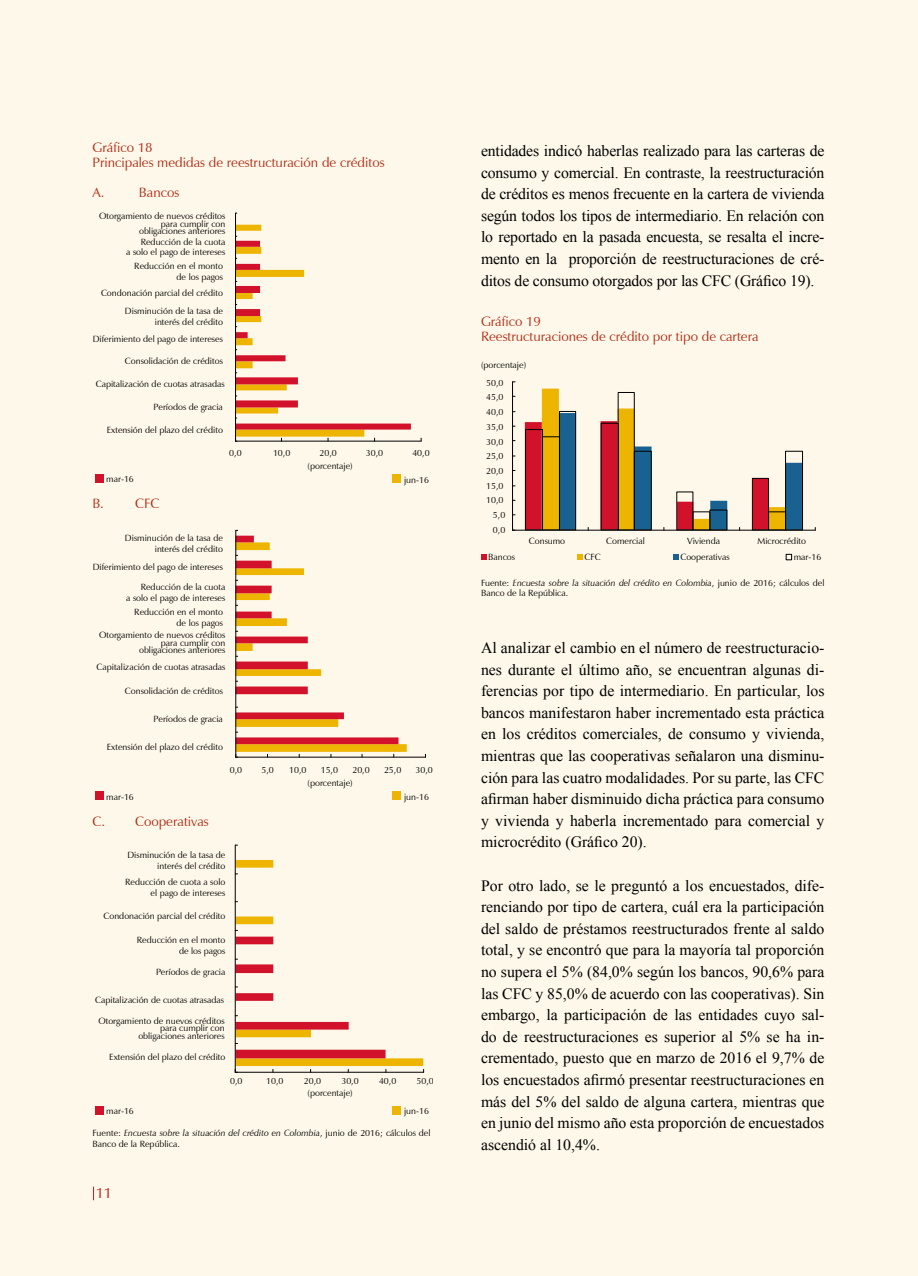
<style>
.page{position:relative;width:918px;height:1276px;background:#fff}
.page>*{position:absolute;margin:0;border:0;box-sizing:border-box;transform-origin:0 0}
.t1{font:15.75px/21.6px "Times New Roman";color:#000;text-align:justify}
.t2{font:15px "Zapf Humanist 601 BT";color:#cd171a}
.t3{font:13.5px/15px "Zapf Humanist 601 BT";color:#b02912}
.t4{font:9px/10.8px "Zapf Humanist 601 BT";color:#000;text-align:right}
.s1{font-style:italic}
</style>
<div class="page">
<div style="left:0;top:0;width:917px;height:1276px;background:#fef8ea"></div>
<svg style="left:93px;top:1186px;width:1px;height:14px"></svg>
<div style="left:392px;top:474px;width:9px;height:9px;background:#edb500"></div>
<div style="left:95px;top:474px;width:8px;height:9px;background:#d1122a"></div>
<hr style="left:236px;top:441px;width:185px;height:1px;background:#000">
<hr style="left:235px;top:213px;width:1px;height:228px;background:#000">
<svg style="left:235px;top:225px;width:176px;height:217px"></svg>
<hr style="left:236px;top:757px;width:189px;height:1px;background:#000">
<svg style="left:235px;top:530px;width:172px;height:228px"></svg>
<div style="left:392px;top:791px;width:9px;height:9px;background:#edb500"></div>
<div style="left:95px;top:791px;width:8px;height:9px;background:#d1122a"></div>
<hr style="left:235px;top:845px;width:1px;height:227px;background:#000">
<svg style="left:235px;top:860px;width:189px;height:213px"></svg>
<div style="left:392px;top:1106px;width:9px;height:8px;background:#edb500"></div>
<div style="left:95px;top:1106px;width:8px;height:8px;background:#d1122a"></div>
<svg style="left:481px;top:554px;width:6px;height:6px"></svg>
<svg style="left:577px;top:554px;width:5px;height:6px"></svg>
<svg style="left:673px;top:554px;width:6px;height:6px"></svg>
<svg style="left:786px;top:554px;width:6px;height:6px"></svg>
<hr style="left:512px;top:382px;width:1px;height:148px;background:#000">
<hr style="left:513px;top:530px;width:302px;height:1px;background:#000">
<svg style="left:525px;top:389px;width:278px;height:141px"></svg>
<h3 class="t3" style="left:93px;top:140px;width:294px">Gráfico 18<br>Principales medidas de reestructuración de créditos</h3>
<h3 class="t3" style="left:93px;top:185px;width:14px">A.</h3>
<h3 class="t3" style="left:139px;top:185px;width:42px">Bancos</h3>
<p class="t4" style="left:99px;top:212px;width:128px;line-height:7.5px">Otorgamiento de nuevos créditos para cumplir con<br>obligaciones anteriores</p>
<p class="t4" style="left:126px;top:236px;width:101px">Reducción de la cuota<br>a solo el pago de intereses</p>
<p class="t4" style="left:134px;top:260px;width:90px">Reducción en el monto de los pagos</p>
<p class="t4" style="left:125px;top:305px;width:99px">Disminución de la tasa de interés del crédito</p>
<p class="t4" style="left:93px;top:334px;width:132px">Diferimiento del pago de intereses</p>
<p class="t4" style="left:101px;top:288px;width:123px">Condonación parcial del crédito</p>
<p class="t4" style="left:125px;top:356px;width:99px">Consolidación de créditos</p>
<p class="t4" style="left:154px;top:401px;width:71px">Períodos de gracia</p>
<p class="t4" style="left:96px;top:378px;width:130px">Capitalización de cuotas atrasadas</p>
<p class="t4" style="left:107px;top:424px;width:118px">Extensión del plazo del crédito</p>
<p class="t4" style="left:229px;top:448px;width:14px">0,0</p>
<p class="t4" style="left:273px;top:448px;width:19px">10,0</p>
<p class="t4" style="left:319px;top:448px;width:19px">20,0</p>
<p class="t4" style="left:366px;top:448px;width:19px">30,0</p>
<p class="t4" style="left:412px;top:448px;width:19px">40,0</p>
<p class="t4" style="left:308px;top:460px;width:47px">(porcentaje)</p>
<p class="t4" style="left:106px;top:474px;width:29px">mar-16</p>
<p class="t4" style="left:404px;top:474px;width:26px">jun-16</p>
<h3 class="t3" style="left:93px;top:496px;width:68px">B. CFC</h3>
<p class="t4" style="left:125px;top:533px;width:99px">Disminución de la tasa de interés del crédito</p>
<p class="t4" style="left:93px;top:561px;width:132px">Diferimiento del pago de intereses</p>
<p class="t4" style="left:126px;top:581px;width:101px">Reducción de la cuota<br>a solo el pago de intereses</p>
<p class="t4" style="left:134px;top:606px;width:90px">Reducción en el monto de los pagos</p>
<p class="t4" style="left:99px;top:631px;width:128px;line-height:7.5px">Otorgamiento de nuevos créditos para cumplir con<br>obligaciones anteriores</p>
<p class="t4" style="left:97px;top:662px;width:130px">Capitalización de cuotas atrasadas</p>
<p class="t4" style="left:125px;top:686px;width:99px">Consolidación de créditos</p>
<p class="t4" style="left:154px;top:713px;width:71px">Períodos de gracia</p>
<p class="t4" style="left:107px;top:741px;width:118px">Extensión del plazo del crédito</p>
<p class="t4" style="left:230px;top:764px;width:14px">0,0</p>
<p class="t4" style="left:262px;top:764px;width:14px">5,0</p>
<p class="t4" style="left:289px;top:764px;width:19px">10,0</p>
<p class="t4" style="left:321px;top:764px;width:19px">15,0</p>
<p class="t4" style="left:352px;top:764px;width:19px">20,0</p>
<p class="t4" style="left:384px;top:764px;width:19px">25,0</p>
<p class="t4" style="left:416px;top:764px;width:19px">30,0</p>
<p class="t4" style="left:308px;top:777px;width:47px">(porcentaje)</p>
<p class="t4" style="left:106px;top:791px;width:29px">mar-16</p>
<p class="t4" style="left:404px;top:791px;width:26px">jun-16</p>
<h3 class="t3" style="left:93px;top:814px;width:118px">C. Cooperativas</h3>
<p class="t4" style="left:127px;top:849px;width:99px">Disminución de la tasa de interés del crédito</p>
<p class="t4" style="left:125px;top:876px;width:102px">Reducción de cuota a solo el pago de intereses</p>
<p class="t4" style="left:104px;top:911px;width:123px">Condonación parcial del crédito</p>
<p class="t4" style="left:137px;top:934px;width:90px">Reducción en el monto de los pagos</p>
<p class="t4" style="left:156px;top:966px;width:71px">Períodos de gracia</p>
<p class="t4" style="left:95px;top:994px;width:130px">Capitalización de cuotas atrasadas</p>
<p class="t4" style="left:98px;top:1017px;width:128px;line-height:7.5px">Otorgamiento de nuevos créditos para cumplir con<br>obligaciones anteriores</p>
<p class="t4" style="left:109px;top:1051px;width:118px">Extensión del plazo del crédito</p>
<p class="t4" style="left:230px;top:1075px;width:14px">0,0</p>
<p class="t4" style="left:266px;top:1075px;width:19px">10,0</p>
<p class="t4" style="left:304px;top:1075px;width:19px">20,0</p>
<p class="t4" style="left:341px;top:1075px;width:19px">30,0</p>
<p class="t4" style="left:379px;top:1075px;width:19px">40,0</p>
<p class="t4" style="left:417px;top:1075px;width:19px">50,0</p>
<p class="t4" style="left:308px;top:1087px;width:47px">(porcentaje)</p>
<p class="t4" style="left:106px;top:1105px;width:29px">mar-16</p>
<p class="t4" style="left:404px;top:1106px;width:26px">jun-16</p>
<p class="t4" style="left:93px;top:1128px;width:339px;text-align:left">Fuente: <span class="s1">Encuesta sobre la situación del crédito en Colombia</span>, junio de 2016; cálculos del<br>Banco de la República.</p>
<h2 class="t2" style="left:96px;top:1184px;width:18px">11</h2>
<p class="t1" style="left:481px;top:140px;width:345px">entidades indicó haberlas realizado para las carteras de consumo y comercial. En contraste, la reestructuración de créditos es menos frecuente en la cartera de vivienda según todos los tipos de intermediario. En relación con lo reportado en la pasada encuesta, se resalta el incre&shy;mento en la proporción de reestructuraciones de cré&shy;ditos de consumo otorgados por las CFC (Gráfico 19).</p>
<h3 class="t3" style="left:481px;top:314px;width:279px">Gráfico 19<br>Reestructuraciones de crédito por tipo de cartera</h3>
<p class="t4" style="left:481px;top:359px;width:47px">(porcentaje)</p>
<p class="t4" style="left:486px;top:377px;width:19px">50,0</p>
<p class="t4" style="left:486px;top:392px;width:19px">45,0</p>
<p class="t4" style="left:486px;top:406px;width:19px">40,0</p>
<p class="t4" style="left:486px;top:421px;width:19px">35,0</p>
<p class="t4" style="left:486px;top:436px;width:19px">30,0</p>
<p class="t4" style="left:486px;top:451px;width:19px">25,0</p>
<p class="t4" style="left:486px;top:465px;width:19px">20,0</p>
<p class="t4" style="left:486px;top:480px;width:19px">15,0</p>
<p class="t4" style="left:486px;top:495px;width:19px">10,0</p>
<p class="t4" style="left:493px;top:509px;width:14px">5,0</p>
<p class="t4" style="left:493px;top:524px;width:14px">0,0</p>
<p class="t4" style="left:529px;top:535px;width:38px">Consumo</p>
<p class="t4" style="left:606px;top:535px;width:40px">Comercial</p>
<p class="t4" style="left:687px;top:535px;width:34px">Vivienda</p>
<p class="t4" style="left:757px;top:535px;width:50px">Microcrédito</p>
<p class="t4" style="left:488px;top:552px;width:28px">Bancos</p>
<p class="t4" style="left:585px;top:551px;width:18px">CFC</p>
<p class="t4" style="left:680px;top:552px;width:51px">Cooperativas</p>
<p class="t4" style="left:794px;top:552px;width:29px">mar-16</p>
<p class="t4" style="left:481px;top:577px;width:345px;text-align:left">Fuente: <span class="s1">Encuesta sobre la situación del crédito en Colombia</span>, junio de 2016; cálculos del<br>Banco de la República.</p>
<p class="t1" style="left:481px;top:636px;width:345px">Al analizar el cambio en el número de reestructuracio&shy;nes durante el último año, se encuentran algunas di&shy;ferencias por tipo de intermediario. En particular, los bancos manifestaron haber incrementado esta práctica en los créditos comerciales, de consumo y vivienda, mientras que las cooperativas señalaron una disminu&shy;ción para las cuatro modalidades. Por su parte, las CFC afirman haber disminuido dicha práctica para consumo y vivienda y haberla incrementado para comercial y microcrédito (Gráfico 20).</p>
<p class="t1" style="left:481px;top:874px;width:345px">Por otro lado, se le preguntó a los encuestados, dife&shy;renciando por tipo de cartera, cuál era la participación del saldo de préstamos reestructurados frente al saldo total, y se encontró que para la mayoría tal proporción no supera el 5% (84,0% según los bancos, 90,6% para las CFC y 85,0% de acuerdo con las cooperativas). Sin embargo, la participación de las entidades cuyo sal&shy;do de reestructuraciones es superior al 5% se ha in&shy;crementado, puesto que en marzo de 2016 el 9,7% de los encuestados afirmó presentar reestructuraciones en más del 5% del saldo de alguna cartera, mientras que en junio del mismo año esta proporción de encuestados ascendió al 10,4%.</p>
</div>
